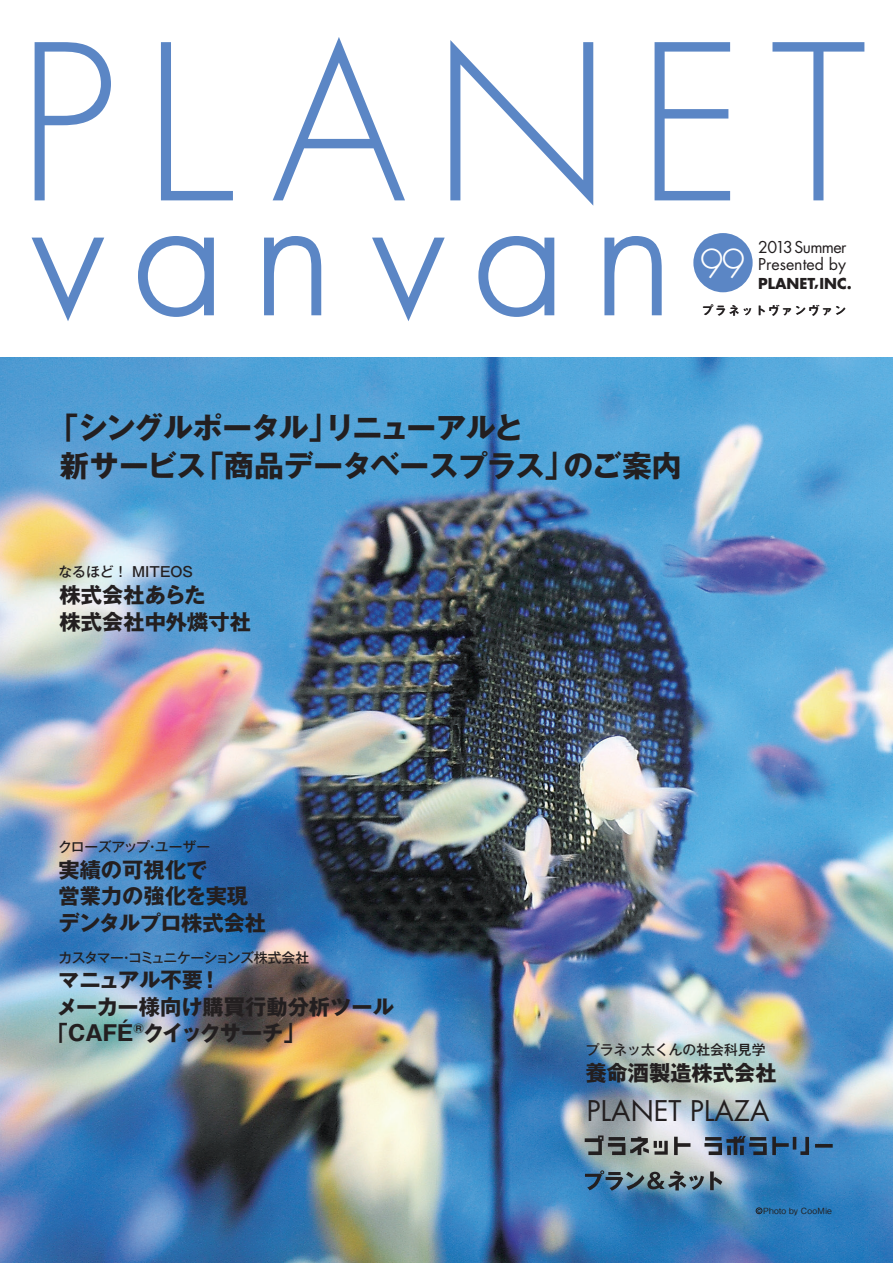
<style>
.page{position:relative;width:893px;height:1263px;background:#fff}
.page>*{position:absolute;margin:0;border:0;box-sizing:border-box;transform-origin:0 0}
.t1{font:300 38.85px "Futura";color:#fff}
.t2{font:700 29.7px/38.2px "Gothic MB101 Pro";letter-spacing:-.025em;color:#231f20}
.t3{font:27.75px "Futura";color:#231f20}
.t4{font:700 21.3px/26.5px "Gothic MB101 Pro";color:#231f20}
.t5{font:700 21.3px "Gothic MB101 Pro";letter-spacing:-.12em;color:#231f20}
.t6{font:15.9px "Futura";color:#231f20}
.t7{font:15.9px "Futura";letter-spacing:-.04em;color:#231f20}
.t8{font:700 14.7px "Futura";color:#231f20}
.t9{font:500 13.8px "Gothic MB101 Pro";color:#231f20}
.t10{font:500 13.8px "Gothic MB101 Pro";letter-spacing:-.05em;color:#231f20}
.t11{font:500 13.8px "Gothic MB101 Pro";letter-spacing:-.025em;color:#231f20}
.t12{font:12.15px "Midashi Go Pro MB31";letter-spacing:.1em;color:#231f20}
.t13{font:500 8.55px "Gothic BBB Pro";letter-spacing:.02em;color:#231f20}
.s1{font-weight:800;font-size:10.65px}
</style>
<div class="page">
<img style="left:0;top:357px;width:893px;height:906px">
<svg style="left:35px;top:42px;width:76px;height:158px"></svg>
<svg style="left:161px;top:42px;width:72px;height:158px"></svg>
<svg style="left:273px;top:37px;width:132px;height:163px"></svg>
<svg style="left:450px;top:40px;width:143px;height:165px"></svg>
<svg style="left:655px;top:42px;width:75px;height:158px"></svg>
<svg style="left:772px;top:42px;width:92px;height:158px"></svg>
<svg style="left:32px;top:238px;width:72px;height:83px"></svg>
<svg style="left:138px;top:236px;width:76px;height:81px"></svg>
<svg style="left:264px;top:236px;width:57px;height:79px"></svg>
<svg style="left:372px;top:238px;width:73px;height:83px"></svg>
<svg style="left:478px;top:236px;width:76px;height:81px"></svg>
<svg style="left:604px;top:236px;width:58px;height:79px"></svg>
<div style="left:693px;top:233px;width:60px;height:59px;background:#5b86c5;border-radius:50%"></div>
<div style="left:756px;top:1207px;width:6px;height:7px;border:1px solid #231f20;border-radius:50%"></div>
<svg style="left:585px;top:1135px;width:248px;height:20px;background:#647a8e"></svg>
<svg style="left:585px;top:1170px;width:137px;height:21px;background:#678190"></svg>
<p class="t7" style="left:758px;top:236px;width:90px">2013 Summer</p>
<h1 class="t1" style="left:700px;top:239px;width:47px">99</h1>
<p class="t6" style="left:758px;top:253px;width:89px">Presented by</p>
<p class="t8" style="left:758px;top:273px;width:95px">PLANET<span class="s1">,</span>INC.</p>
<p class="t12" style="left:701px;top:301px;width:147px">プラネットヴァンヴァン</p>
<h2 class="t2" style="left:60px;top:405px;width:623px;text-indent:-11px">「シングルポータル」リニューアルと<br>新サービス「商品データベースプラス」のご案内</h2>
<p class="t9" style="left:58px;top:561px;width:136px">なるほど！ MITEOS</p>
<p class="t4" style="left:60px;top:579px;width:193px">株式会社あらた<br>株式会社中外燐寸社</p>
<p class="t11" style="left:58px;top:835px;width:154px">クローズアップ・ユーザー</p>
<p class="t4" style="left:58px;top:853px;width:209px">実績の可視化で<br>営業力の強化を実現デンタルプロ株式会社</p>
<p class="t10" style="left:59px;top:946px;width:252px">カスタマー・コミュニケーションズ株式会社</p>
<p class="t4" style="left:58px;top:964px;width:164px">マニュアル不要 ！</p>
<p class="t4" style="left:57px;top:991px;width:339px">メーカー様向け購買行動分析ツール</p>
<p class="t5" style="left:47px;top:1015px;width:260px">「ＣＡＦÉ<sup>®</sup>クイックサーチ」</p>
<p class="t9" style="left:586px;top:1038px;width:181px">プラネッ太くんの社会科見学</p>
<p class="t4" style="left:585px;top:1057px;width:193px">養命酒製造株式会社</p>
<h3 class="t3" style="left:587px;top:1092px;width:184px">PLANET PLAZA</h3>
<p class="t13" style="left:763px;top:1204px;width:70px">Photo by CooMie</p>
</div>
